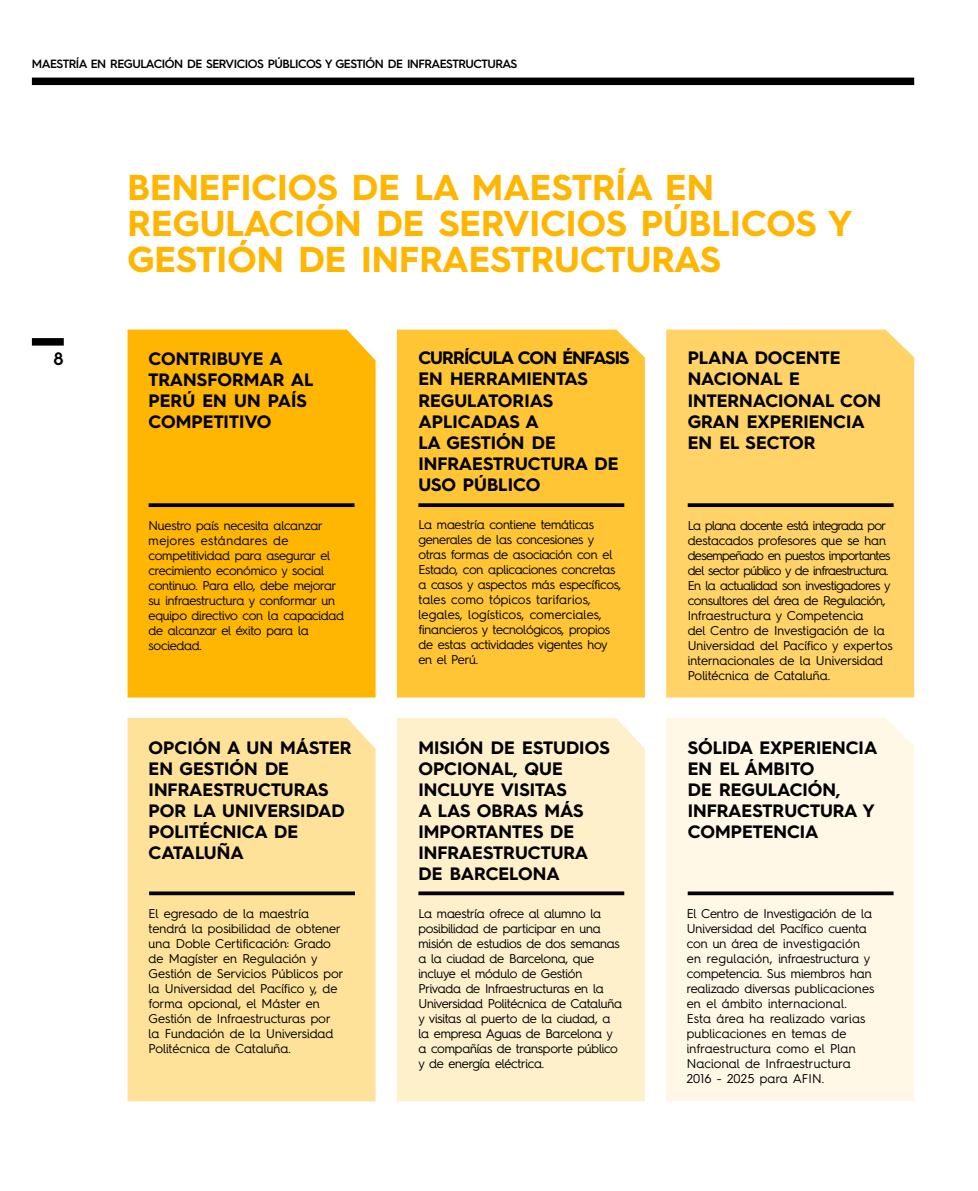
<style>
.page{position:relative;width:978px;height:1191px;background:#fff}
.page>*{position:absolute;margin:0;border:0;box-sizing:border-box;transform-origin:0 0}
.t1{font:700 36px/36px "Hurme Geometric Sans 4";color:#ffb602}
.t2{font:700 18px/21px "Hurme Geometric Sans 4";color:#000}
.t3{font:600 18px "Hurme Geometric Sans 4";color:#000}
.t4{font:12.75px/15px "Hurme Geometric Sans 4";letter-spacing:-.02em;color:#000}
.t5{font:12.75px/15px "Hurme Geometric Sans 4";color:#000}
.t6{font:600 12px "Hurme Geometric Sans 4";letter-spacing:-.04em;color:#000}
</style>
<div class="page">
<div style="left:128px;top:718px;width:248px;height:383px;background:#ffe29a"></div>
<div style="left:397px;top:718px;width:248px;height:383px;background:#fff0cc"></div>
<div style="left:128px;top:329px;width:248px;height:368px;background:#ffb602"></div>
<div style="left:666px;top:329px;width:248px;height:368px;background:#ffd367"></div>
<div style="left:397px;top:329px;width:248px;height:368px;background:#ffc534"></div>
<div style="left:666px;top:718px;width:248px;height:383px;background:#fff8e6"></div>
<svg style="left:149px;top:503px;width:205px;height:4px"></svg>
<svg style="left:149px;top:891px;width:206px;height:4px"></svg>
<svg style="left:688px;top:503px;width:206px;height:4px"></svg>
<svg style="left:418px;top:891px;width:206px;height:4px"></svg>
<svg style="left:688px;top:891px;width:206px;height:4px"></svg>
<svg style="left:418px;top:503px;width:206px;height:4px"></svg>
<div style="left:32px;top:78px;width:882px;height:7px;background:#000"></div>
<div style="left:32px;top:338px;width:32px;height:7px;background:#000"></div>
<p class="t6" style="left:32px;top:55px;width:487px">MAESTRÍA EN REGULACIÓN DE SERVICIOS PÚBLICOS Y GESTIÓN DE INFRAESTRUCTURAS</p>
<h2 class="t3" style="left:54px;top:346px;width:12px">8</h2>
<h1 class="t1" style="left:128px;top:169px;width:726px">BENEFICIOS DE LA MAESTRÍA EN<br>REGULACIÓN DE SERVICIOS PÚBLICOS Y<br>GESTIÓN DE INFRAESTRUCTURAS</h1>
<h2 class="t2" style="left:418px;top:347px;width:213px">CURRÍCULA CON ÉNFASIS<br>EN HERRAMIENTAS<br>REGULATORIAS<br>APLICADAS A<br>LA GESTIÓN DE<br>INFRAESTRUCTURA DE<br>USO PÚBLICO</h2>
<h2 class="t2" style="left:149px;top:347px;width:166px">CONTRIBUYE A<br>TRANSFORMAR AL<br>PERÚ EN UN PAÍS<br>COMPETITIVO</h2>
<h2 class="t2" style="left:688px;top:347px;width:195px">PLANA DOCENTE<br>NACIONAL E<br>INTERNACIONAL CON<br>GRAN EXPERIENCIA<br>EN EL SECTOR</h2>
<p class="t4" style="left:149px;top:517px;width:197px">Nuestro país necesita alcanzar mejores estándares de competitividad para asegurar el crecimiento económico y social continuo. Para ello, debe mejorar su infraestructura y conformar un equipo directivo con la capacidad de alcanzar el éxito para la sociedad.</p>
<p class="t4" style="left:418px;top:517px;width:204px">La maestría contiene temáticas generales de las concesiones y otras formas de asociación con el<br>Estado, con aplicaciones concretas a casos y aspectos más específicos, tales como tópicos tarifarios, legales, logísticos, comerciales, financieros y tecnológicos, propios de estas actividades vigentes hoy en el Perú.</p>
<p class="t4" style="left:688px;top:517px;width:206px">La plana docente está integrada por destacados profesores que se han desempeñado en puestos importantes del sector público y de infraestructura.<br>En la actualidad son investigadores y consultores del área de Regulación, Infraestructura y Competencia<br>del Centro de Investigación de la Universidad del Pacífico y expertos internacionales de la Universidad Politécnica de Cataluña.</p>
<h2 class="t2" style="left:149px;top:736px;width:205px">OPCIÓN A UN MÁSTER<br>EN GESTIÓN DE<br>INFRAESTRUCTURAS<br>POR LA UNIVERSIDAD<br>POLITÉCNICA DE<br>CATALUÑA</h2>
<h2 class="t2" style="left:688px;top:737px;width:191px">SÓLIDA EXPERIENCIA<br>EN EL ÁMBITO<br>DE REGULACIÓN,<br>INFRAESTRUCTURA Y<br>COMPETENCIA</h2>
<h2 class="t2" style="left:418px;top:736px;width:193px">MISIÓN DE ESTUDIOS<br>OPCIONAL, QUE<br>INCLUYE VISITAS<br>A LAS OBRAS MÁS<br>IMPORTANTES DE<br>INFRAESTRUCTURA<br>DE BARCELONA</h2>
<p class="t5" style="left:149px;top:905px;width:196px">El egresado de la maestría tendrá la posibilidad de obtener una Doble Certificación: Grado de Magíster en Regulación y<br>Gestión de Servicios Públicos por la Universidad del Pacífico y, de forma opcional, el Máster en<br>Gestión de Infraestructuras por la Fundación de la Universidad<br>Politécnica de Cataluña.</p>
<p class="t4" style="left:418px;top:905px;width:205px">La maestría ofrece al alumno la posibilidad de participar en una misión de estudios de dos semanas a la ciudad de Barcelona, que incluye el módulo de Gestión<br>Privada de Infraestructuras en la<br>Universidad Politécnica de Cataluña y visitas al puerto de la ciudad, a la empresa Aguas de Barcelona y a compañías de transporte público y de energía eléctrica.</p>
<p class="t4" style="left:687px;top:905px;width:189px">El Centro de Investigación de la<br>Universidad del Pacífico cuenta con un área de investigación en regulación, infraestructura y competencia. Sus miembros han realizado diversas publicaciones en el ámbito internacional.<br>Esta área ha realizado varias publicaciones en temas de infraestructura como el Plan<br>Nacional de Infraestructura<br>2016 - 2025 para AFIN.</p>
</div>
